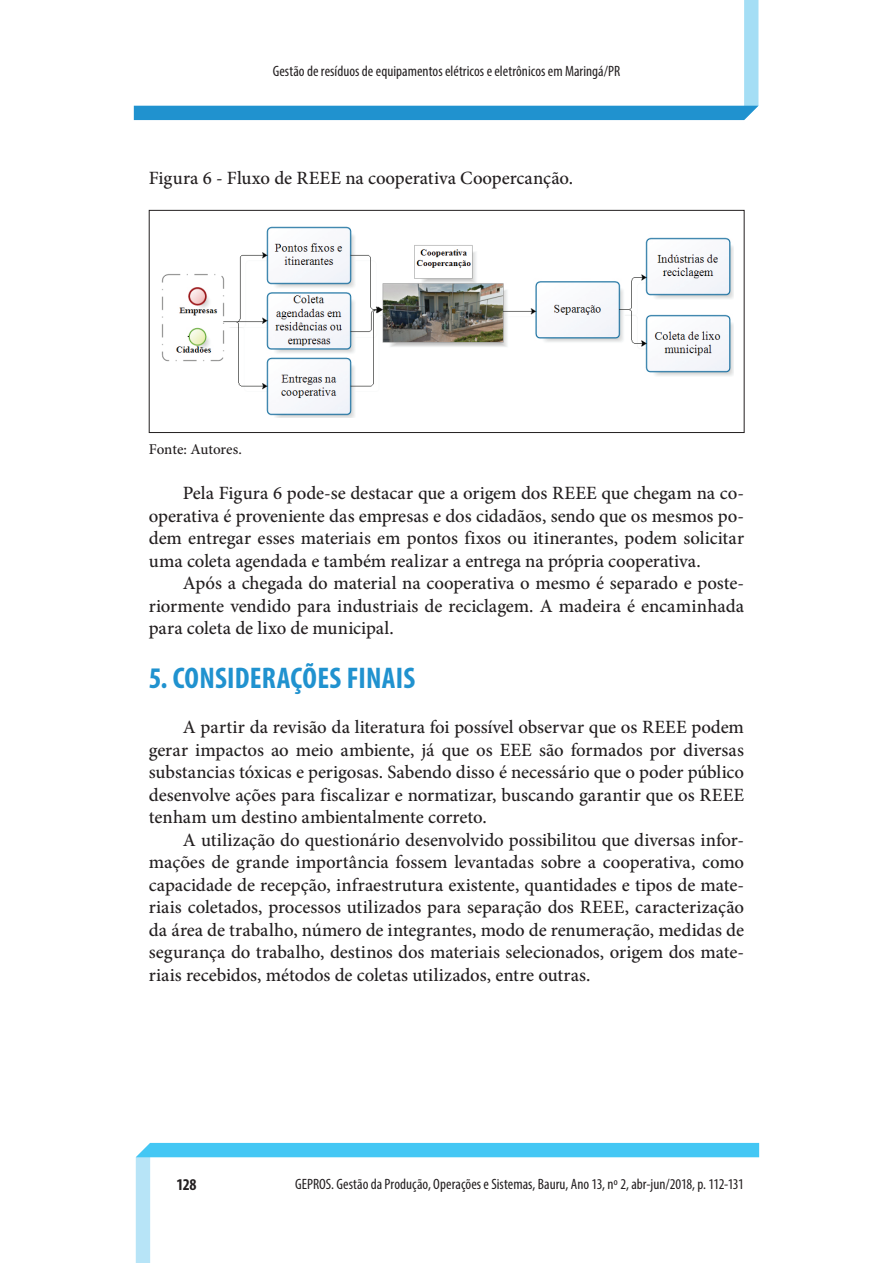
<style>
.page{position:relative;width:893px;height:1263px;background:#fff}
.page>*{position:absolute;margin:0;border:0;box-sizing:border-box;transform-origin:0 0}
.t1{font:700 condensed 30px "Myriad Pro";letter-spacing:.005em;color:#2092cf}
.t2{font:500 18.75px/22.5px "Minion Pro";letter-spacing:-.005em;color:#231f20;text-align:justify}
.t3{font:700 condensed 16.5px "Myriad Pro";color:#231f20}
.t4{font:condensed 15px "Myriad Pro";letter-spacing:.005em;color:#231f20}
.t5{font:500 15px "Minion Pro";letter-spacing:-.005em;color:#231f20}
</style>
<div class="page">
<svg style="left:136px;top:1143px;width:623px;height:120px"></svg>
<svg style="left:134px;top:0;width:624px;height:120px"></svg>
<img style="left:161px;top:226px;width:572px;height:192px">
<div style="left:149px;top:210px;width:595px;height:223px;border:1px solid #231f20"></div>
<p class="t4" style="left:273px;top:62px;width:349px">Gestão de resíduos de equipamentos elétricos e eletrônicos em Maringá/PR</p>
<p class="t2" style="left:149px;top:167px;width:426px">Figura 6 - Fluxo de REEE na cooperativa Coopercanção.</p>
<p class="t5" style="left:149px;top:439px;width:95px">Fonte: Autores.</p>
<p class="t2" style="left:149px;top:482px;width:597px;text-indent:34px">Pela Figura 6 pode-se destacar que a origem dos REEE que chegam na co&shy;operativa é proveniente das empresas e dos cidadãos, sendo que os mesmos po&shy;dem entregar esses materiais em pontos fixos ou itinerantes, podem solicitar uma coleta agendada e também realizar a entrega na própria cooperativa.</p>
<p class="t2" style="left:149px;top:572px;width:597px;text-indent:34px">Após a chegada do material na cooperativa o mesmo é separado e poste&shy;riormente vendido para industriais de reciclagem. A madeira é encaminhada para coleta de lixo de municipal.</p>
<h1 class="t1" style="left:149px;top:660px;width:268px">5. CONSIDERAÇÕES FINAIS</h1>
<p class="t2" style="left:149px;top:716px;width:597px;text-indent:34px">A partir da revisão da literatura foi possível observar que os REEE podem gerar impactos ao meio ambiente, já que os EEE são formados por diversas substancias tóxicas e perigosas. Sabendo disso é necessário que o poder público desenvolve ações para fiscalizar e normatizar, buscando garantir que os REEE tenham um destino ambientalmente correto.</p>
<p class="t2" style="left:149px;top:829px;width:597px;text-indent:34px">A utilização do questionário desenvolvido possibilitou que diversas infor&shy;mações de grande importância fossem levantadas sobre a cooperativa, como capacidade de recepção, infraestrutura existente, quantidades e tipos de mate&shy;riais coletados, processos utilizados para separação dos REEE, caracterização da área de trabalho, número de integrantes, modo de renumeração, medidas de segurança do trabalho, destinos dos materiais selecionados, origem dos mate&shy;riais recebidos, métodos de coletas utilizados, entre outras.</p>
<p class="t3" style="left:176px;top:1174px;width:22px">128</p>
<p class="t4" style="left:295px;top:1175px;width:450px">GEPROS. Gestão da Produção, Operações e Sistemas, Bauru, Ano 13, nº 2, abr-jun/2018, p. 112-131</p>
</div>
